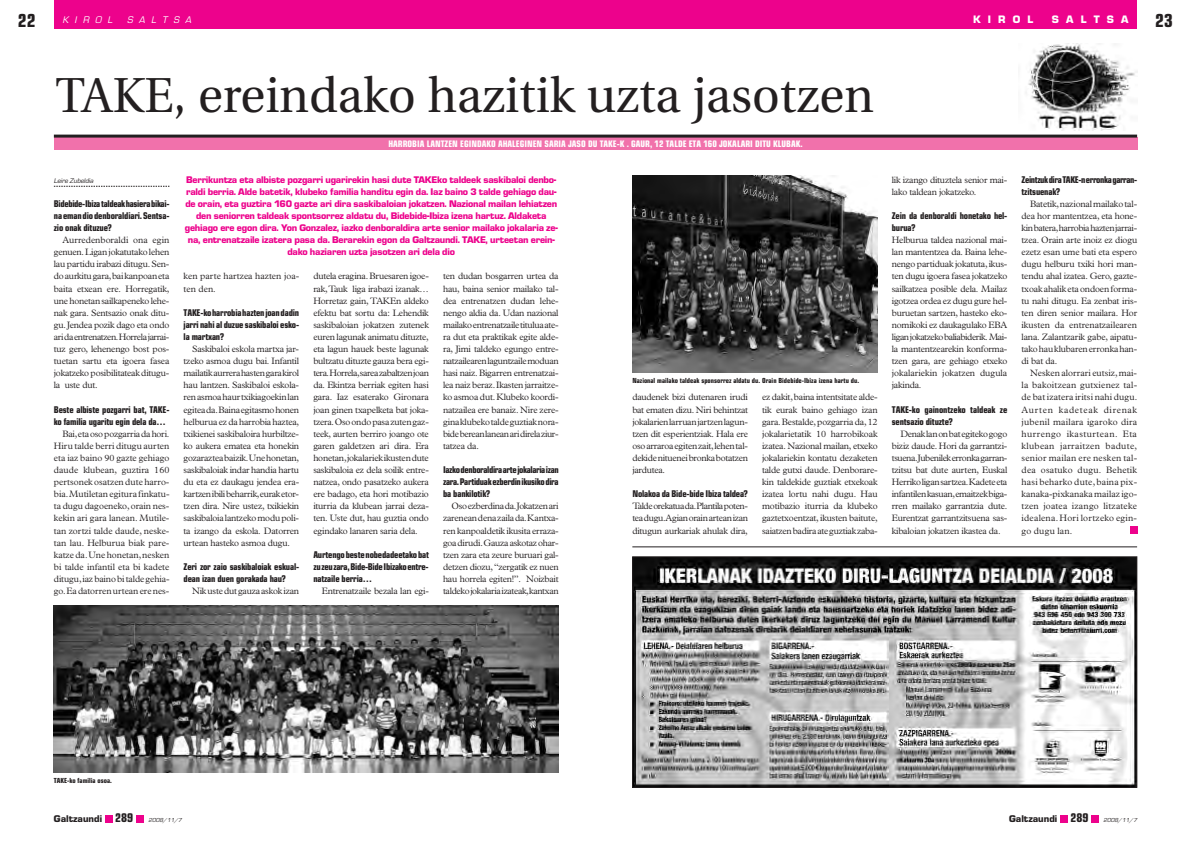
<style>
.page{position:relative;width:1191px;height:842px;background:#fff}
.page>*{position:absolute;margin:0;border:0;box-sizing:border-box;transform-origin:0 0}
.t1{font:49px "Utopia";color:#231f20}
.t2{font:700 condensed 18px "Eurostile";color:#231f20}
.t3{font:10px/12.1px "Eurostile T Blac";letter-spacing:-.02em;color:#ed028c;text-align:center}
.t4{font:700 10px "Eurostile";letter-spacing:.72em;color:#fff}
.t5{font:italic 10px "Eurostile";color:#fff}
.t6{font:300 9.3px/12.1px "Plantin";letter-spacing:-.02em;color:#231f20;text-align:justify}
.t7{font:700 condensed 9.3px/12.1px "Eurostile";letter-spacing:-.02em;color:#231f20;text-align:justify}
.t8{font:700 condensed 9.3px/12.1px "Eurostile";letter-spacing:-.045em;color:#231f20}
.t9{font:300 9.3px/12.1px "Plantin";color:#231f20}
.t10{font:700 condensed 9px "Eurostile";color:#fff}
.t11{font:700 9px "Eurostile";color:#231f20}
.t12{font:700 condensed 7px "Eurostile";color:#231f20}
.t13{font:italic 7px "Eurostile";color:#231f20}
.t14{font:italic 6px "Eurostile";color:#231f20}
.s1{font-stretch:condensed;font-size:12px}
</style>
<div class="page">
<div style="left:1091px;top:815px;width:7px;height:7px;background:#ed028c"></div>
<div style="left:1060px;top:815px;width:7px;height:7px;background:#ed028c"></div>
<div style="left:632px;top:0;width:505px;height:28px;background:#ed028c"></div>
<div style="left:136px;top:815px;width:8px;height:7px;background:#ed028c"></div>
<div style="left:105px;top:815px;width:7px;height:7px;background:#ed028c"></div>
<div style="left:54px;top:0;width:615px;height:28px;background:#ed028c"></div>
<div style="left:54px;top:137px;width:1083px;height:12px;background:#f171ab"></div>
<hr style="left:54px;top:135px;width:1083px;height:3px;background:#231f20">
<svg style="left:54px;top:186px;width:115px;height:1px"></svg>
<div style="left:1130px;top:526px;width:7px;height:8px;background:#ed028c"></div>
<img style="left:54px;top:605px;width:504px;height:167px">
<img style="left:632px;top:176px;width:245px;height:197px">
<img style="left:1026px;top:44px;width:111px;height:86px">
<img style="left:634px;top:558px;width:501px;height:227px">
<div style="left:632px;top:556px;width:505px;height:231px;border:1px solid #231f20"></div>
<hr style="left:632px;top:547px;width:505px;height:1px;background:#231f20">
<h2 class="t2" style="left:18px;top:10px;width:19px">22</h2>
<p class="t5" style="left:62px;top:14px;width:54px">KIROL</p>
<p class="t5" style="left:127px;top:14px;width:68px">SALTSA</p>
<p class="t4" style="left:973px;top:13px;width:62px">KIROL</p>
<p class="t4" style="left:1051px;top:13px;width:78px">SALTSA</p>
<h2 class="t2" style="left:1155px;top:10px;width:19px">23</h2>
<h1 class="t1" style="left:55px;top:75px;width:820px">TAKE, ereindako hazitik uzta jasotzen</h1>
<p class="t13" style="left:54px;top:176px;width:43px">Leire Zubeldia</p>
<p class="t7" style="left:54px;top:197px;width:117px">Bidebide-Ibiza taldeak hasiera bikai&shy;na eman dio denboraldiari. Sentsa&shy;zio onak dituzue?</p>
<p class="t6" style="left:54px;top:235px;width:117px;text-indent:9px">Aurredenboraldi ona egin genuen.Ligan jokatutako lehen lau partidu irabazi ditugu.Sen&shy;do aurkitu gara,bai kanpoan eta baita etxean ere. Horregatik, une honetan sailkapeneko lehe&shy;nak gara. Sentsazio onak ditu&shy;gu. Jendea pozik dago eta ondo ari da entrenatzen.Horrela jarrai&shy;tuz gero, lehenengo bost pos&shy;tuetan sartu eta igoera fasea jokatzeko posibilitateak ditugu&shy;la uste dut.</p>
<p class="t7" style="left:54px;top:403px;width:117px">Beste albiste pozgarri bat, TAKE&shy;ko familia ugaritu egin dela da…</p>
<p class="t6" style="left:54px;top:428px;width:117px;text-indent:9px">Bai,eta oso pozgarria da hori.<br>Hiru talde berri ditugu aurten eta iaz baino 90 gazte gehiago daude klubean, guztira 160 pertsonek osatzen dute harro&shy;bia.Mutiletan egitura finkatu&shy;ta dugu dagoeneko,orain nes&shy;kekin ari gara lanean. Mutile&shy;tan zortzi talde daude, neske&shy;tan lau. Helburua biak pare&shy;katze da.Une honetan,nesken bi talde infantil eta bi kadete ditugu,iaz baino bi talde gehia&shy;go.Ea datorren urtean ere nes-</p>
<p class="t10" style="left:388px;top:138px;width:416px">HARROBIA LANTZEN EGINDAKO AHALEGINEN SARIA JASO DU TAKE-K . GAUR, 12 TALDE ETA 160 JOKALARI DITU KLUBAK.</p>
<p class="t3" style="left:185px;top:173px;width:374px">Berrikuntza eta albiste pozgarri ugarirekin hasi dute TAKEko taldeek saskibaloi denbo&shy;raldi berria. Alde batetik, klubeko familia handitu egin da. Iaz baino 3 talde gehiago dau&shy;de orain, eta guztira 160 gazte ari dira saskibaloian jokatzen. Nazional mailan lehiatzen den seniorren taldeak spontsorrez aldatu du, Bidebide-Ibiza izena hartuz. Aldaketa gehiago ere egon dira. Yon Gonzalez, iazko denboraldira arte senior mailako jokalaria ze&shy;na, entrenatzaile izatera pasa da. Berarekin egon da Galtzaundi. TAKE, urteetan erein&shy;dako haziaren uzta jasotzen ari dela dio</p>
<p class="t6" style="left:313px;top:271px;width:117px">dutela eragina.Bruesaren igoe&shy;rak,Tauk liga irabazi izanak… Horretaz gain, TAKEn aldeko efektu bat sortu da: Lehendik saskibaloian jokatzen zutenek euren lagunak animatu dituzte, eta lagun hauek beste lagunak bultzatu dituzte gauza bera egi&shy;tera.Horrela,sarea zabaltzen joan da. Ekintza berriak egiten hasi gara. Iaz esaterako Gironara joan ginen txapelketa bat joka&shy;tzera.Oso ondo pasa zuten gaz&shy;teek, aurten berriro joango ote garen galdetzen ari dira. Era honetan,jokalariek ikusten dute saskibaloia ez dela soilik entre&shy;natzea, ondo pasatzeko aukera ere badago, eta hori motibazio iturria da klubean jarrai deza&shy;ten. Uste dut, hau guztia ondo egindako lanaren saria dela.</p>
<p class="t7" style="left:313px;top:548px;width:117px">Aurtengo beste nobedadeetako bat zu zeu zara, Bide-Bide Ibizako entre&shy;natzaile berria…</p>
<p class="t6" style="left:322px;top:586px;width:109px">Entrenatzaile bezala lan egi-</p>
<p class="t6" style="left:443px;top:271px;width:117px">ten dudan bosgarren urtea da hau, baina senior mailako tal&shy;dea entrenatzen dudan lehe&shy;nengo aldia da. Udan nazional mailako entrenatzaile titulua ate&shy;ra dut eta praktikak egite alde&shy;ra, Jimi taldeko egungo entre&shy;natzailearen laguntzaile moduan hasi naiz. Bigarren entrenatzai&shy;lea naiz beraz.Ikasten jarraitze&shy;ko asmoa dut.Klubeko koordi&shy;natzailea ere banaiz. Nire zere&shy;gina klubeko talde guztiak nora&shy;bide berean lanean ari direla ziur&shy;tatzea da.</p>
<p class="t7" style="left:443px;top:464px;width:117px">Iazko denboraldira arte jokalaria izan zara. Partiduak ezberdin ikusiko dira ba bankilotik?</p>
<p class="t6" style="left:443px;top:501px;width:117px;text-indent:9px">Oso ezberdina da.Jokatzen ari zarenean dena zaila da.Kantxa&shy;ren kanpoaldetik ikusita erraza&shy;goa dirudi.Gauza askotaz ohar&shy;tzen zara eta zeure buruari gal&shy;detzen diozu,“zergatik ez nuen hau horrela egiten!”. Noizbait taldeko jokalaria izateak,kantxan</p>
<p class="t9" style="left:184px;top:271px;width:117px">ken parte hartzea hazten joa&shy;ten den.</p>
<p class="t7" style="left:184px;top:306px;width:117px">TAKE-ko harrobia hazten joan dadin jarri nahi al duzue saskibaloi esko&shy;la martxan?</p>
<p class="t6" style="left:184px;top:344px;width:117px;text-indent:9px">Saskibaloi eskola martxa jar&shy;tzeko asmoa dugu bai. Infantil mailatik aurrera hasten gara kirol hau lantzen. Saskibaloi eskola&shy;ren asmoa haur txikiagoekin lan egitea da.Baina egitasmo honen helburua ez da harrobia haztea, txikienei saskibaloira hurbiltze&shy;ko aukera ematea eta honekin gozaraztea baizik.Une honetan, saskibaloiak indar handia hartu du eta ez daukagu jendea era&shy;kartzen ibili beharrik,eurak etor&shy;tzen dira. Nire ustez, txikiekin saskibaloia lantzeko modu poli&shy;ta izango da eskola. Datorren urtean hasteko asmoa dugu.</p>
<p class="t7" style="left:184px;top:560px;width:117px">Zeri zor zaio saskibaloiak eskual&shy;dean izan duen gorakada hau?</p>
<p class="t6" style="left:192px;top:586px;width:108px">Nik uste dut gauza askok izan</p>
<p class="t12" style="left:632px;top:376px;width:228px">Nazional mailako taldeak sponsorrez aldatu du. Orain Bidebide-Ibiza izena hartu du.</p>
<p class="t6" style="left:632px;top:392px;width:117px">daudenek bizi dutenaren irudi bat ematen dizu. Niri behintzat jokalarien larruan jartzen lagun&shy;tzen dit esperientziak. Hala ere oso arraroa egiten zait,lehen tal&shy;dekide nituenei bronka botatzen jardutea.</p>
<p class="t7" style="left:632px;top:488px;width:117px">Nolakoa da Bide-bide Ibiza taldea?</p>
<p class="t6" style="left:632px;top:501px;width:117px">Talde orekatua da.Plantila poten&shy;tea dugu.Agian orain artean izan ditugun aurkariak ahulak dira,</p>
<p class="t6" style="left:762px;top:392px;width:117px">ez dakit,baina intentsitate alde&shy;tik eurak baino gehiago izan gara.Bestalde,pozgarria da,12 jokalarietatik 10 harrobikoak izatea. Nazional mailan, etxeko jokalariekin kontatu dezaketen talde gutxi daude. Denborare&shy;kin taldekide guztiak etxekoak izatea lortu nahi dugu. Hau motibazio iturria da klubeko gaztetxoentzat, ikusten baitute, saiatzen badira ate guztiak zaba-</p>
<p class="t6" style="left:891px;top:174px;width:117px">lik izango dituztela senior mai&shy;lako taldean jokatzeko.</p>
<p class="t7" style="left:891px;top:209px;width:117px">Zein da denboraldi honetako hel&shy;burua?</p>
<p class="t6" style="left:891px;top:235px;width:117px">Helburua taldea nazional mai&shy;lan mantentzea da. Baina lehe&shy;nengo partiduak jokatuta,ikus&shy;ten dugu igoera fasea jokatzeko sailkatzea posible dela. Mailaz igotzea ordea ez dugu gure hel&shy;buruetan sartzen, hasteko eko&shy;nomikoki ez daukagulako EBA ligan jokatzeko baliabiderik. Mai&shy;la mantentzearekin konforma&shy;tzen gara, are gehiago etxeko jokalariekin jokatzen dugula jakinda.</p>
<p class="t7" style="left:891px;top:403px;width:117px">TAKE-ko gainontzeko taldeak ze sentsazio dituzte?</p>
<p class="t6" style="left:891px;top:428px;width:117px;text-indent:9px">Denak lan on bat egiteko gogo biziz daude. Hori da garrantzi&shy;tsuena.Jubenilek erronka garran&shy;tzitsu bat dute aurten, Euskal Herriko ligan sartzea.Kadete eta infantilen kasuan,emaitzek biga&shy;rren mailako garrantzia dute.<br>Eurentzat garrantzitsuena sas&shy;kibaloian jokatzen ikastea da.</p>
<p class="t8" style="left:1021px;top:173px;width:117px">Zeintzuk dira TAKE-n erronka garran&shy;tzitsuenak?</p>
<p class="t6" style="left:1021px;top:198px;width:117px;text-indent:9px">Batetik,nazional mailako tal&shy;dea hor mantentzea, eta hone&shy;kin batera,harrobia hazten jarrai&shy;tzea. Orain arte inoiz ez diogu ezetz esan ume bati eta espero dugu helburu txiki hori man&shy;tendu ahal izatea. Gero, gazte&shy;txoak ahalik eta ondoen forma&shy;tu nahi ditugu. Ea zenbat iris&shy;ten diren senior mailara. Hor ikusten da entrenatzailearen lana. Zalantzarik gabe, aipatu&shy;tako hau klubaren erronka han&shy;di bat da.</p>
<p class="t6" style="left:1021px;top:368px;width:117px;text-indent:9px">Nesken alorrari eutsiz,mai&shy;la bakoitzean gutxienez tal&shy;de bat izatera iritsi nahi dugu.<br>Aurten kadeteak direnak jubenil mailara igaroko dira hurrengo ikasturtean. Eta klubean jarraitzen badute, senior mailan ere nesken tal&shy;dea osatuko dugu. Behetik hasi beharko dute,baina pix&shy;kanaka-pixkanaka mailaz igo&shy;tzen joatea izango litzateke idealena. Hori lortzeko egin&shy;go dugu lan.</p>
<p class="t12" style="left:54px;top:776px;width:60px">TAKE-ko familia osoa.</p>
<p class="t11" style="left:54px;top:813px;width:81px">Galtzaundi <span class="s1">289</span></p>
<p class="t14" style="left:148px;top:817px;width:36px">2008/ 11/7</p>
<p class="t11" style="left:1009px;top:813px;width:81px">Galtzaundi <span class="s1">289</span></p>
<p class="t14" style="left:1103px;top:817px;width:36px">2008/ 11/7</p>
</div>
